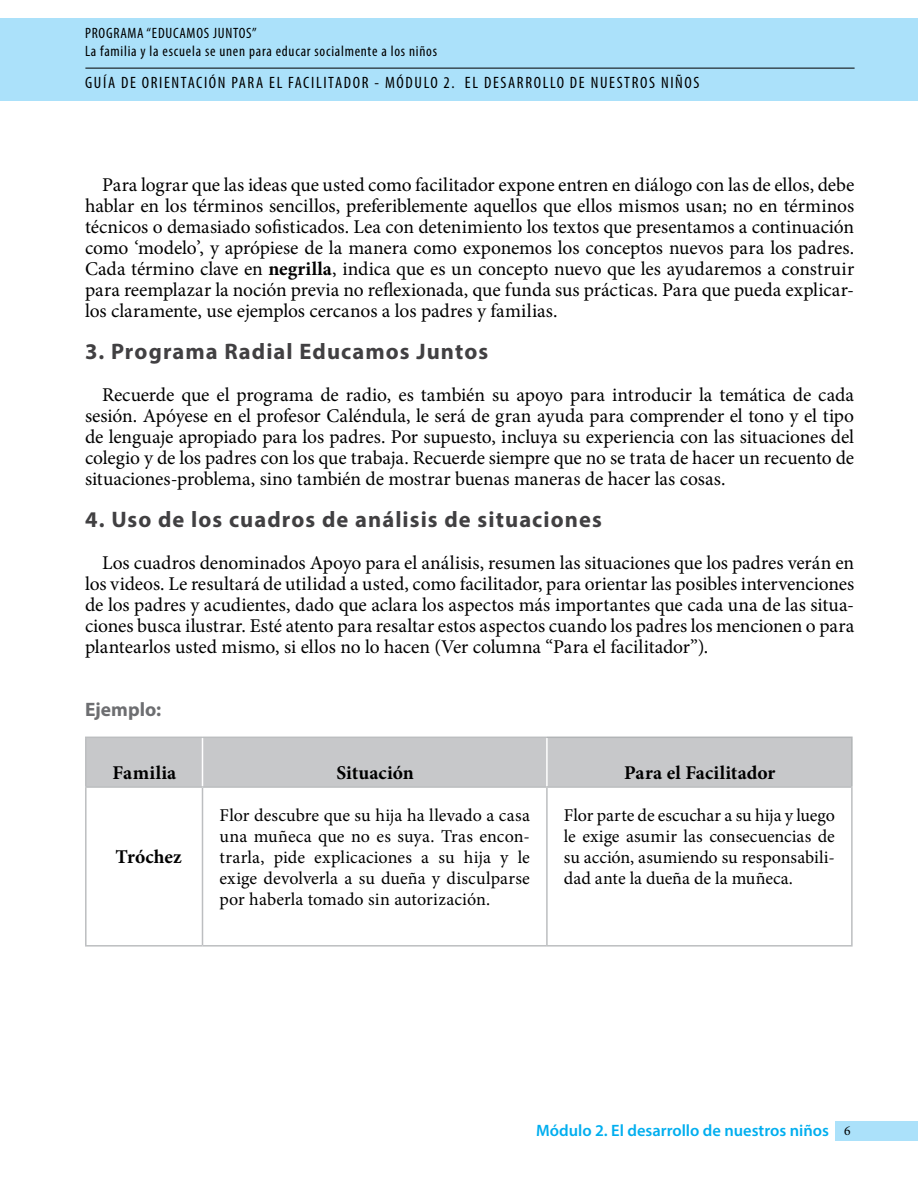
<style>
.page{position:relative;width:918px;height:1188px;background:#fff}
.page>*{position:absolute;margin:0;border:0;box-sizing:border-box;transform-origin:0 0}
.Texto{font:700 22.5px "Myriad Pro";letter-spacing:.045em;color:#414042}
.Texto-2{font:19.5px/21px "Minion Pro";letter-spacing:-.005em;color:#000;text-align:justify}
.Texto-3{font:700 19.5px "Minion Pro";letter-spacing:.005em;color:#000}
.Texto-4{font:700 19.5px "Myriad Pro";color:#6d6e71}
.Texto-5{font:18px/21px "Minion Pro";color:#000;text-align:justify}
.t1{font:condensed 16.5px "Myriad Pro";letter-spacing:.1em;color:#000}
.t2{font:600 16.5px "Myriad Pro";color:#00aeef}
.t3{font:condensed 15px/18px "Myriad Pro";letter-spacing:.05em;color:#000}
.t4{font:13.5px "Minion Pro";color:#000}
.s1{font-weight:700}
</style>
<div class="page">
<div style="left:87px;top:738px;width:764px;height:48px;background:#c7c8ca"></div>
<hr style="left:202px;top:737px;width:345px;height:1px;background:#bcbec0">
<hr style="left:85px;top:788px;width:2px;height:157px;background:#bcbec0">
<hr style="left:202px;top:786px;width:345px;height:2px;background:#bcbec0">
<hr style="left:202px;top:788px;width:1px;height:157px;background:#bcbec0">
<hr style="left:546px;top:788px;width:2px;height:157px;background:#bcbec0">
<hr style="left:851px;top:788px;width:2px;height:157px;background:#bcbec0">
<hr style="left:85px;top:945px;width:117px;height:2px;background:#bcbec0">
<hr style="left:202px;top:945px;width:345px;height:2px;background:#bcbec0">
<hr style="left:547px;top:945px;width:306px;height:2px;background:#bcbec0">
<hr style="left:85px;top:737px;width:117px;height:1px;background:#bcbec0">
<hr style="left:85px;top:738px;width:2px;height:48px;background:#bcbec0">
<hr style="left:202px;top:738px;width:1px;height:48px;background:#fff">
<hr style="left:85px;top:786px;width:117px;height:2px;background:#bcbec0">
<hr style="left:547px;top:737px;width:306px;height:1px;background:#b1b4b6">
<hr style="left:851px;top:738px;width:2px;height:48px;background:#b1b4b6">
<hr style="left:546px;top:738px;width:2px;height:48px;background:#fff">
<hr style="left:547px;top:786px;width:306px;height:2px;background:#bcbec0">
<div style="left:0;top:19px;width:918px;height:82px;background:#abe1fa"></div>
<hr style="left:85px;top:68px;width:770px;height:1px;background:#000">
<div style="left:836px;top:1121px;width:82px;height:20px;background:#abe1fa"></div>
<p class="t3" style="left:85px;top:24px;width:353px">PROGRAMA “EDUCAMOS JUNTOS”<br>La familia y la escuela se unen para educar socialmente a los niños</p>
<p class="t1" style="left:85px;top:72px;width:616px">GUÍA DE ORIENTACIÓN PARA EL FACILITADOR - MÓDULO 2. EL DESARROLLO DE NUESTROS NIÑOS</p>
<p class="Texto-2" style="left:85px;top:174px;width:771px;text-indent:17px">Para lograr que las ideas que usted como facilitador expone entren en diálogo con las de ellos, debe hablar en los términos sencillos, preferiblemente aquellos que ellos mismos usan; no en términos técnicos o demasiado sofisticados. Lea con detenimiento los textos que presentamos a continuación como ‘modelo’, y aprópiese de la manera como exponemos los conceptos nuevos para los padres.<br>Cada término clave en <span class="s1">negrilla</span>, indica que es un concepto nuevo que les ayudaremos a construir para reemplazar la noción previa no reflexionada, que funda sus prácticas. Para que pueda explicar&shy;los claramente, use ejemplos cercanos a los padres y familias.</p>
<p class="Texto" style="left:85px;top:336px;width:405px">3. Programa Radial Educamos Juntos</p>
<p class="Texto-2" style="left:85px;top:384px;width:771px;text-indent:17px">Recuerde que el programa de radio, es también su apoyo para introducir la temática de cada sesión. Apóyese en el profesor Caléndula, le será de gran ayuda para comprender el tono y el tipo de lenguaje apropiado para los padres. Por supuesto, incluya su experiencia con las situaciones del colegio y de los padres con los que trabaja. Recuerde siempre que no se trata de hacer un recuento de situaciones-problema, sino también de mostrar buenas maneras de hacer las cosas.</p>
<p class="Texto" style="left:85px;top:504px;width:518px">4. Uso de los cuadros de análisis de situaciones</p>
<p class="Texto-2" style="left:85px;top:552px;width:771px;text-indent:17px">Los cuadros denominados Apoyo para el análisis, resumen las situaciones que los padres verán en los videos. Le resultará de utilidad a usted, como facilitador, para orientar las posibles intervenciones de los padres y acudientes, dado que aclara los aspectos más importantes que cada una de las situa&shy;ciones busca ilustrar. Esté atento para resaltar estos aspectos cuando los padres los mencionen o para plantearlos usted mismo, si ellos no lo hacen (Ver columna “Para el facilitador”).</p>
<p class="Texto-4" style="left:85px;top:696px;width:78px">Ejemplo:</p>
<p class="Texto-3" style="left:113px;top:759px;width:65px">Familia</p>
<p class="Texto-3" style="left:336px;top:759px;width:79px">Situación</p>
<p class="Texto-3" style="left:624px;top:759px;width:153px">Para el Facilitador</p>
<p class="Texto-3" style="left:116px;top:843px;width:68px">Tróchez</p>
<p class="Texto-5" style="left:220px;top:804px;width:312px">Flor descubre que su hija ha llevado a casa una muñeca que no es suya. Tras encon&shy;trarla, pide explicaciones a su hija y le exige devolverla a su dueña y disculparse por haberla tomado sin autorización.</p>
<p class="Texto-5" style="left:564px;top:804px;width:272px">Flor parte de escuchar a su hija y luego le exige asumir las consecuencias de su acción, asumiendo su responsabili&shy;dad ante la dueña de la muñeca.</p>
<p class="t2" style="left:536px;top:1120px;width:294px">Módulo 2. El desarrollo de nuestros niños</p>
<p class="t4" style="left:844px;top:1122px;width:8px">6</p>
</div>
